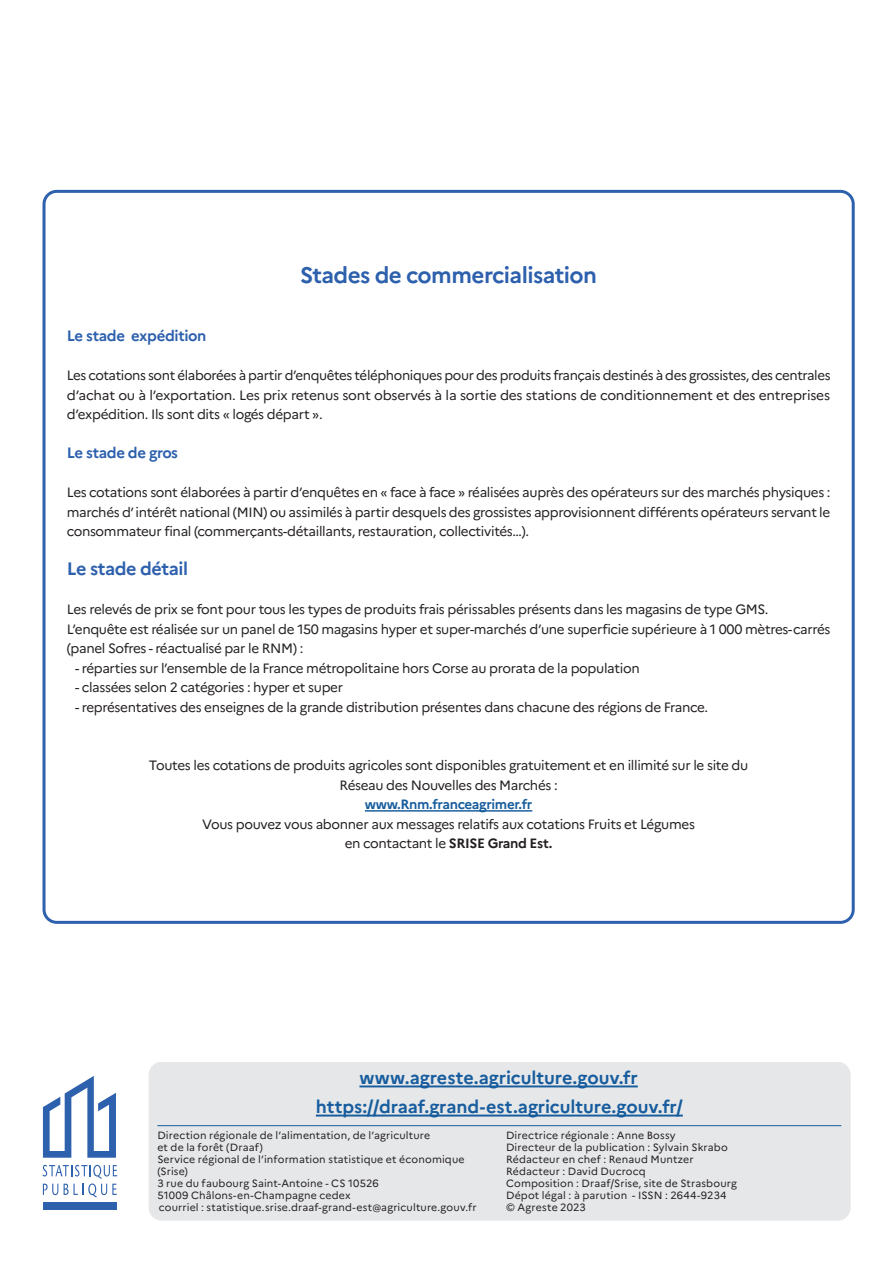
<style>
.page{position:relative;width:893px;height:1263px;background:#fff}
.page>*{position:absolute;margin:0;border:0;box-sizing:border-box;transform-origin:0 0}
.t1{font:700 22.5px "Marianne";letter-spacing:-.025em;color:#2d60ad}
.t2{font:700 18px/29.1px "Marianne";letter-spacing:-.005em;color:#175d9e;text-align:center}
.t3{font:700 18px "Marianne";letter-spacing:-.025em;color:#2d60ad}
.t4{font:700 15px "Marianne";letter-spacing:-.025em;color:#2d60ad}
.t5{font:13.5px/19.5px "Marianne";letter-spacing:-.025em;color:#231f20;text-align:justify}
.t6{font:700 13.5px "Marianne";letter-spacing:-.025em;color:#175d9e}
.t7{font:10.5px/12px "Marianne";letter-spacing:.015em;color:#231f20}
.s1{font-weight:700}
</style>
<div class="page">
<div style="left:43px;top:1202px;width:73px;height:7px;background:#2d60ad"></div>
<svg style="left:43px;top:1165px;width:74px;height:32px"></svg>
<svg style="left:43px;top:1076px;width:73px;height:82px"></svg>
<div style="left:149px;top:1062px;width:701px;height:158px;background:#e6e7e9;border-radius:13px"></div>
<hr style="left:359px;top:1085px;width:279px;height:2px;background:#175d9e">
<hr style="left:157px;top:1125px;width:684px;height:1px;background:#175d9e">
<hr style="left:316px;top:1114px;width:367px;height:2px;background:#175d9e">
<hr style="left:365px;top:810px;width:167px;height:2px;background:#175d9e">
<div style="left:43px;top:190px;width:812px;height:734px;border:3px solid #2d60ad;border-radius:13px"></div>
<p class="t1" style="left:300px;top:257px;width:299px">Stades de commercialisation</p>
<p class="t4" style="left:67px;top:324px;width:141px">Le stade expédition</p>
<p class="t5" style="left:67px;top:364px;width:765px">Les cotations sont élaborées à partir d’enquêtes téléphoniques pour des produits français destinés à des grossistes, des centrales d’achat ou à l’exportation. Les prix retenus sont observés à la sortie des stations de conditionnement et des entreprises d’expédition. Ils sont dits « logés départ ».</p>
<p class="t4" style="left:67px;top:441px;width:113px">Le stade de gros</p>
<p class="t5" style="left:67px;top:481px;width:765px">Les cotations sont élaborées à partir d’enquêtes en « face à face » réalisées auprès des opérateurs sur des marchés physiques : marchés d’ intérêt national (MIN) ou assimilés à partir desquels des grossistes approvisionnent différents opérateurs servant le consommateur final (commerçants-détaillants, restauration, collectivités…).</p>
<p class="t3" style="left:67px;top:555px;width:123px">Le stade détail</p>
<p class="t5" style="left:67px;top:598px;width:703px">Les relevés de prix se font pour tous les types de produits frais périssables présents dans les magasins de type GMS.</p>
<p class="t5" style="left:67px;top:618px;width:765px">L’enquête est réalisée sur un panel de 150 magasins hyper et super-marchés d’une superficie supérieure à 1 000 mètres- carrés (panel Sofres - réactualisé par le RNM) :</p>
<p class="t5" style="left:75px;top:657px;width:566px">- réparties sur l’ensemble de la France métropolitaine hors Corse au prorata de la population</p>
<p class="t5" style="left:75px;top:676px;width:269px">- classées selon 2 catégories : hyper et super</p>
<p class="t5" style="left:75px;top:696px;width:634px">- représentatives des enseignes de la grande distribution présentes dans chacune des régions de France.</p>
<p class="t5" style="left:149px;top:754px;width:601px">Toutes les cotations de produits agricoles sont disponibles gratuitement et en illimité sur le site du</p>
<p class="t5" style="left:339px;top:774px;width:220px">Réseau des Nouvelles des Marchés :</p>
<p class="t6" style="left:365px;top:794px;width:169px">www.Rnm.franceagrimer.fr</p>
<p class="t5" style="left:202px;top:813px;width:494px">Vous pouvez vous abonner aux messages relatifs aux cotations Fruits et Légumes</p>
<p class="t5" style="left:345px;top:832px;width:209px">en contactant le <span class="s1">SRISE Grand Est.</span></p>
<h2 class="t2" style="left:316px;top:1062px;width:368px">www.agreste.agriculture.gouv.fr https://draaf.grand-est.agriculture.gouv.fr/</h2>
<p class="t7" style="left:157px;top:1129px;width:321px">Direction régionale de l’alimentation, de l’agriculture<br>et de la forêt (Draaf)<br>Service régional de l’information statistique et économique (Srise)<br>3 rue du faubourg Saint-Antoine - CS 10526<br>51009 Châlons-en-Champagne cedex<br>courriel : statistique.srise.draaf-grand-est@agriculture.gouv.fr</p>
<p class="t7" style="left:506px;top:1129px;width:233px">Directrice régionale : Anne Bossy<br>Directeur de la publication : Sylvain Skrabo Rédacteur en chef : Renaud Muntzer Rédacteur : David Ducrocq<br>Composition : Draaf/Srise, site de Strasbourg Dépot légal : à parution - ISSN : 2644-9234 © Agreste 2023</p>
<h2 class="t2" style="left:325px;top:1091px;width:349px">www.draaf.grand-est.agriculture.gouv.fr</h2>
<p class="t7" style="left:570px;top:1165px;width:80px">David Ducrocq</p>
<p class="t7" style="left:574px;top:1189px;width:156px">À parution - ISSN : 2644-9234</p>
</div>
